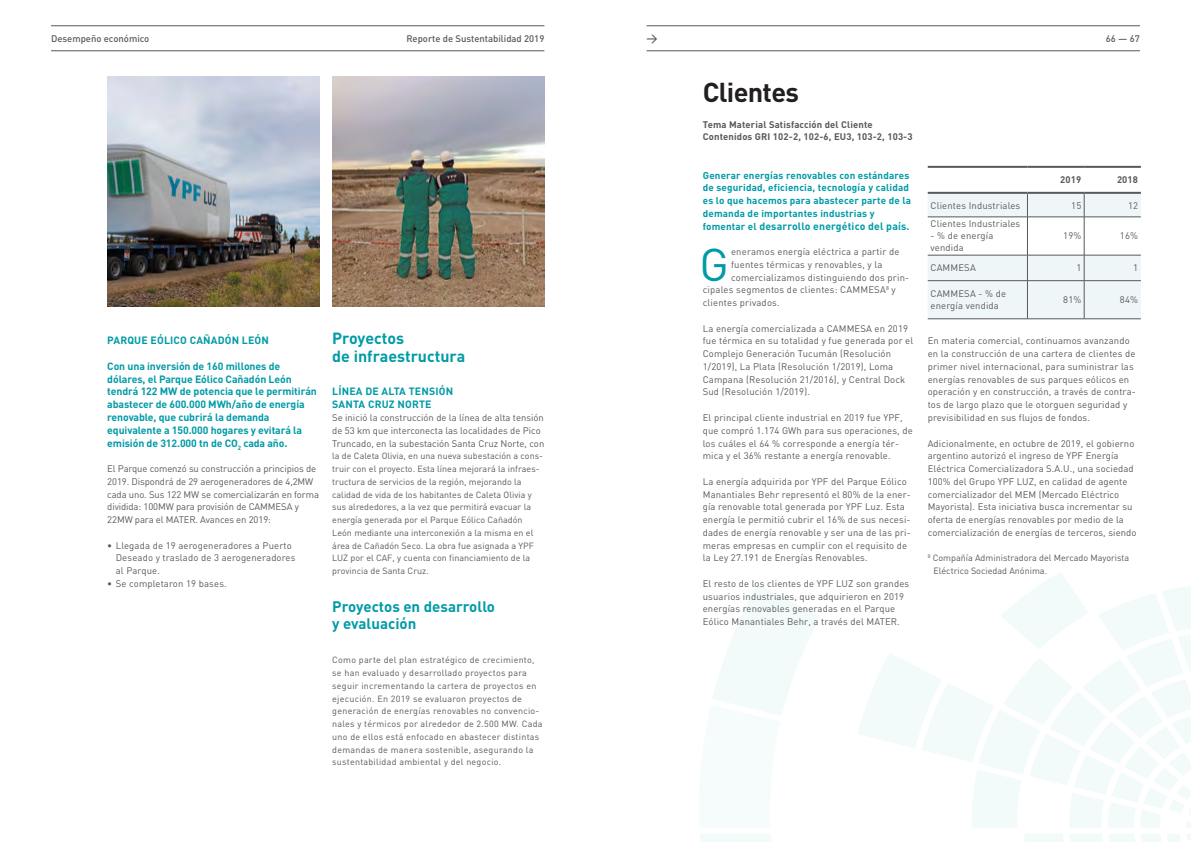
<style>
.page{position:relative;width:1191px;height:842px;background:#fff}
.page>*{position:absolute;margin:0;border:0;box-sizing:border-box;transform-origin:0 0}
.t1{font:45.3px "DIN";color:#009ba7}
.t2{font:700 27px "DIN";letter-spacing:-.025em;color:#231f20}
.t3{font:700 16px/18px "DIN";color:#009ba7}
.t4{font:700 15.1px/16.9px "DIN";color:#009ba7}
.t5{font:500 11px "DIN";color:#58595b}
.t6{font:700 10.5px/12.8px "DIN";letter-spacing:-.01em;color:#009ba7}
.t7{font:700 10.5px/12.8px "DIN";letter-spacing:.015em;color:#009ba7}
.t8{font:700 9.9px/12.8px "DIN";letter-spacing:.015em;color:#009ba7}
.t9{font:9.5px/12.8px "DIN";letter-spacing:.015em;color:#58595b}
.t10{font:9.5px/12.8px "DIN";letter-spacing:-.01em;color:#58595b}
.t11{font:700 9.5px/12.8px "DIN";letter-spacing:.015em;color:#58595b}
.t12{font:500 9.5px "DIN";color:#58595b}
.t13{font:9px/12.8px "DIN";color:#58595b}
.t14{font:8.9px/12.8px "DIN";letter-spacing:.005em;color:#58595b}
.t15{font:8.9px/12.8px "DIN";letter-spacing:.03em;color:#58595b}
.s1{font-size:9.9px}
</style>
<div class="page">
<svg style="left:1025px;top:834px;width:166px;height:8px"></svg>
<svg style="left:700px;top:585px;width:120px;height:257px"></svg>
<svg style="left:858px;top:572px;width:333px;height:255px"></svg>
<svg style="left:927px;top:194px;width:213px;height:125px"></svg>
<hr style="left:927px;top:280px;width:100px;height:1px;background:#58595b">
<hr style="left:1027px;top:280px;width:57px;height:1px;background:#58595b">
<hr style="left:1027px;top:281px;width:1px;height:38px;background:#58595b">
<hr style="left:1084px;top:280px;width:56px;height:1px;background:#58595b">
<hr style="left:1084px;top:281px;width:1px;height:38px;background:#58595b">
<hr style="left:927px;top:319px;width:100px;height:1px;background:#58595b">
<hr style="left:1027px;top:319px;width:57px;height:1px;background:#58595b">
<hr style="left:1084px;top:319px;width:56px;height:1px;background:#58595b">
<hr style="left:927px;top:166px;width:100px;height:2px;background:#58595b">
<hr style="left:1027px;top:166px;width:57px;height:2px;background:#58595b">
<hr style="left:1084px;top:166px;width:56px;height:2px;background:#58595b">
<hr style="left:927px;top:192px;width:100px;height:2px;background:#58595b">
<hr style="left:1027px;top:192px;width:57px;height:2px;background:#58595b">
<hr style="left:1084px;top:192px;width:56px;height:2px;background:#58595b">
<img style="left:107px;top:77px;width:212px;height:229px">
<img style="left:332px;top:77px;width:212px;height:229px">
<hr style="left:51px;top:51px;width:493px;height:1px;background:#58595b">
<hr style="left:646px;top:51px;width:494px;height:1px;background:#58595b">
<hr style="left:51px;top:26px;width:493px;height:1px;background:#58595b">
<hr style="left:646px;top:26px;width:494px;height:1px;background:#58595b">
<p class="t12" style="left:51px;top:32px;width:100px">Desempeño económico</p>
<p class="t12" style="left:406px;top:32px;width:140px">Reporte de Sustentabilidad 2019</p>
<p class="t5" style="left:646px;top:31px;width:13px">&gt;</p>
<p class="t12" style="left:1105px;top:32px;width:36px">66 — 67</p>
<p class="t7" style="left:107px;top:334px;width:163px">PARQUE EÓLICO CAÑADÓN LEÓN</p>
<p class="t6" style="left:107px;top:359px;width:211px">Con una inversión de 160 millones de dólares, el Parque Eólico Cañadón León tendrá 122 MW de potencia que le permitirán abastecer de 600.000 MWh/año de energía renovable, que cubrirá la demanda equivalente a 150.000 hogares y evitará la emisión de 312.000 tn de CO<sub>2</sub> cada año.</p>
<p class="t10" style="left:107px;top:462px;width:213px">El Parque comenzó su construcción a principios de 2019. Dispondrá de 29 aerogeneradores de 4,2MW cada uno. Sus 122 MW se comercializarán en forma dividida: 100MW para provisión de CAMMESA y 22MW para el MATER. Avances en 2019:</p>
<p class="t9" style="left:116px;top:539px;width:181px;text-indent:-9px">• Llegada de 19 aerogeneradores a Puerto<br>Deseado y traslado de 3 aerogeneradores al Parque.</p>
<p class="t9" style="left:107px;top:577px;width:121px">• Se completaron 19 bases.</p>
<h3 class="t3" style="left:332px;top:329px;width:135px">Proyectos<br>de infraestructura</h3>
<p class="t7" style="left:332px;top:385px;width:122px">LÍNEA DE ALTA TENSIÓN<br>SANTA CRUZ NORTE</p>
<p class="t9" style="left:332px;top:411px;width:214px">Se inició la construcción de la línea de alta tensión de 53 km que interconecta las localidades de Pico<br>Truncado, en la subestación Santa Cruz Norte, con</p>
<p class="t14" style="left:332px;top:449px;width:212px">la de Caleta Olivia, en una nueva subestación a cons&shy;truir con el proyecto. Esta línea mejorará la infraes&shy;tructura de servicios de la región, mejorando la calidad de vida de los habitantes de Caleta Olivia y sus alrededores, a la vez que permitirá evacuar la energía generada por el Parque Eólico Cañadón León mediante una interconexión a la misma en el área de Cañadón Seco. La obra fue asignada a YPF LUZ por el CAF, y cuenta con financiamiento de la provincia de Santa Cruz.</p>
<h3 class="t4" style="left:332px;top:598px;width:164px">Proyectos en desarrollo y evaluación</h3>
<p class="t15" style="left:332px;top:654px;width:212px">Como parte del plan estratégico de crecimiento, se han evaluado y desarrollado proyectos para seguir incrementando la cartera de proyectos en ejecución. En 2019 se evaluaron proyectos de generación de energías renovables no convencio&shy;nales y térmicos por alrededor de 2.500 MW. Cada uno de ellos está enfocado en abastecer distintas demandas de manera sostenible, asegurando la sustentabilidad ambiental y del negocio.</p>
<h2 class="t2" style="left:703px;top:75px;width:98px">Clientes</h2>
<p class="t11" style="left:703px;top:117px;width:211px">Tema Material Satisfacción del Cliente<br>Contenidos GRI 102-2, 102-6, EU3, 103-2, 103-3</p>
<p class="t8" style="left:703px;top:168px;width:210px">Generar energías renovables con estándares de seguridad, eficiencia, tecnología y calidad es lo que hacemos para abastecer parte de la demanda de importantes industrias y</p>
<p class="t7" style="left:703px;top:219px;width:208px"><span class="s1">fomentar el</span> desarrollo energético del país.</p>
<h1 class="t1" style="left:699px;top:236px;width:31px">G</h1>
<p class="t9" style="left:731px;top:245px;width:170px">eneramos energía eléctrica a partir de</p>
<p class="t9" style="left:731px;top:258px;width:153px">fuentes térmicas y renovables, y la</p>
<p class="t9" style="left:731px;top:271px;width:180px">comercializamos distinguiendo dos prin-</p>
<p class="t9" style="left:703px;top:283px;width:194px">cipales segmentos de clientes: CAMMESA<sup>8</sup> y</p>
<p class="t9" style="left:703px;top:296px;width:78px">clientes privados.</p>
<p class="t9" style="left:703px;top:322px;width:212px">La energía comercializada a CAMMESA en 2019 fue térmica en su totalidad y fue generada por el Complejo Generación Tucumán (Resolución 1/2019), La Plata (Resolución 1/2019), Loma Campana (Resolución 21/2016), y Central Dock Sud (Resolución 1/2019).</p>
<p class="t9" style="left:703px;top:411px;width:211px">El principal cliente industrial en 2019 fue YPF, que compró 1.174 GWh para sus operaciones, de los cuáles el 64 % corresponde a energía tér&shy;mica y el 36% restante a energía renovable.</p>
<p class="t9" style="left:703px;top:475px;width:210px">La energía adquirida por YPF del Parque Eólico Manantiales Behr representó el 80% de la ener&shy;gía renovable total generada por YPF Luz. Esta energía le permitió cubrir el 16% de sus necesi&shy;dades de energía renovable y ser una de las pri&shy;meras empresas en cumplir con el requisito de la Ley 27.191 de Energías Renovables.</p>
<p class="t9" style="left:703px;top:577px;width:208px">El resto de los clientes de YPF LUZ son grandes usuarios industriales, que adquirieron en 2019 energías renovables generadas en el Parque Eólico Manantiales Behr, a través del MATER.</p>
<p class="t11" style="left:1060px;top:173px;width:23px">2019</p>
<p class="t11" style="left:1117px;top:173px;width:23px">2018</p>
<p class="t9" style="left:930px;top:199px;width:91px">Clientes Industriales</p>
<p class="t9" style="left:1071px;top:199px;width:12px">15</p>
<p class="t9" style="left:1128px;top:199px;width:12px">12</p>
<p class="t9" style="left:930px;top:217px;width:91px">Clientes Industriales</p>
<p class="t9" style="left:930px;top:230px;width:64px;line-height:12px">- % de energía vendida</p>
<p class="t9" style="left:1063px;top:229px;width:20px">19%</p>
<p class="t9" style="left:1120px;top:229px;width:20px">16%</p>
<p class="t9" style="left:930px;top:261px;width:47px">CAMMESA</p>
<p class="t9" style="left:1076px;top:261px;width:6px">1</p>
<p class="t9" style="left:1133px;top:261px;width:6px">1</p>
<p class="t9" style="left:930px;top:287px;width:77px;line-height:12px">CAMMESA - % de energía vendida</p>
<p class="t9" style="left:1063px;top:293px;width:20px">81%</p>
<p class="t9" style="left:1120px;top:293px;width:20px">84%</p>
<p class="t9" style="left:927px;top:334px;width:210px">En materia comercial, continuamos avanzando en la construcción de una cartera de clientes de primer nivel internacional, para suministrar las energías renovables de sus parques eólicos en operación y en construcción, a través de contra&shy;tos de largo plazo que le otorguen seguridad y previsibilidad en sus flujos de fondos.</p>
<p class="t9" style="left:927px;top:436px;width:210px">Adicionalmente, en octubre de 2019, el gobierno argentino autorizó el ingreso de YPF Energía Eléctrica Comercializadora S.A.U., una sociedad 100% del Grupo YPF LUZ, en calidad de agente comercializador del MEM (Mercado Eléctrico Mayorista). Esta iniciativa busca incrementar su oferta de energías renovables por medio de la comercialización de energías de terceros, siendo</p>
<p class="t13" style="left:933px;top:551px;width:197px;text-indent:-6px"><sup>8</sup> Compañía Administradora del Mercado Mayorista<br>Eléctrico Sociedad Anónima.</p>
</div>
